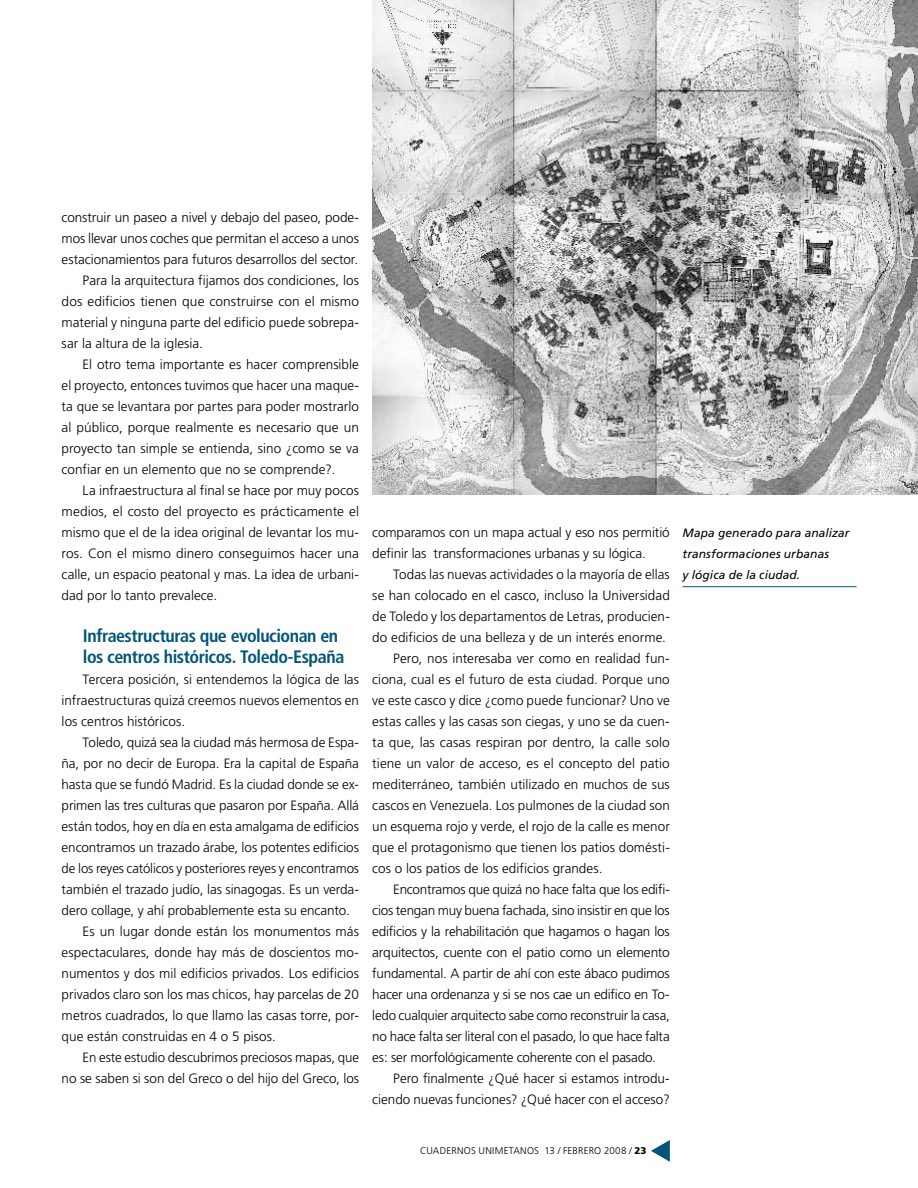
<style>
.page{position:relative;width:918px;height:1188px;background:#fff}
.page>*{position:absolute;margin:0;border:0;box-sizing:border-box;transform-origin:0 0}
.t1{font:700 condensed 18px/21px "Frutiger";letter-spacing:-.025em;color:#005578}
.t2{font:300 13.5px/21px "Frutiger";color:#000;text-align:justify}
.t3{font:300 13.5px "Frutiger";letter-spacing:-.02em;color:#000}
.t4{font:italic 12px/21px "Frutiger";letter-spacing:.005em;color:#000}
.t5{font:300 9.75px "Frutiger";letter-spacing:.025em;color:#000}
.s1{font-weight:900}
</style>
<div class="page">
<svg style="left:651px;top:1140px;width:19px;height:22px"></svg>
<hr style="left:683px;top:586px;width:173px;height:1px;background:#005578">
<img style="left:372px;top:0;width:546px;height:495px">
<p class="t2" style="left:62px;top:207px;width:299px">construir un paseo a nivel y debajo del paseo, pode-</p>
<p class="t2" style="left:62px;top:228px;width:299px">mos llevar unos coches que permitan el acceso a unos</p>
<p class="t2" style="left:62px;top:249px;width:298px">estacionamientos para futuros desarrollos del sector.</p>
<p class="t2" style="left:83px;top:270px;width:278px">Para la arquitectura fijamos dos condiciones, los</p>
<p class="t2" style="left:62px;top:291px;width:299px">dos edificios tienen que construirse con el mismo</p>
<p class="t2" style="left:62px;top:312px;width:299px">material y ninguna parte del edificio puede sobrepa-</p>
<p class="t2" style="left:62px;top:333px;width:143px">sar la altura de la iglesia.</p>
<p class="t2" style="left:83px;top:354px;width:278px">El otro tema importante es hacer comprensible</p>
<p class="t2" style="left:62px;top:375px;width:299px">el proyecto, entonces tuvimos que hacer una maque-</p>
<p class="t2" style="left:62px;top:396px;width:299px">ta que se levantara por partes para poder mostrarlo</p>
<p class="t2" style="left:62px;top:417px;width:299px">al público, porque realmente es necesario que un</p>
<p class="t2" style="left:62px;top:438px;width:299px">proyecto tan simple se entienda, sino ¿como se va</p>
<p class="t2" style="left:62px;top:459px;width:275px">confiar en un elemento que no se comprende?.</p>
<p class="t2" style="left:83px;top:480px;width:278px">La infraestructura al final se hace por muy pocos</p>
<p class="t2" style="left:62px;top:501px;width:299px">medios, el costo del proyecto es prácticamente el</p>
<p class="t2" style="left:62px;top:522px;width:299px">mismo que el de la idea original de levantar los mu-</p>
<p class="t2" style="left:62px;top:543px;width:299px">ros. Con el mismo dinero conseguimos hacer una</p>
<p class="t2" style="left:62px;top:564px;width:299px">calle, un espacio peatonal y mas. La idea de urbani-</p>
<p class="t2" style="left:62px;top:585px;width:157px">dad por lo tanto prevalece.</p>
<h1 class="t1" style="left:83px;top:625px;width:263px">Infraestructuras que evolucionan en los centros históricos. Toledo-España</h1>
<p class="t2" style="left:62px;top:669px;width:299px;text-indent:21px">Tercera posición, si entendemos la lógica de las infraestructuras quizá creemos nuevos elementos en los centros históricos.</p>
<p class="t2" style="left:83px;top:732px;width:278px">Toledo, quizá sea la ciudad más hermosa de Espa-</p>
<p class="t2" style="left:62px;top:753px;width:299px">ña, por no decir de Europa. Era la capital de España</p>
<p class="t2" style="left:62px;top:774px;width:299px">hasta que se fundó Madrid. Es la ciudad donde se ex-</p>
<p class="t2" style="left:62px;top:795px;width:299px">primen las tres culturas que pasaron por España. Allá</p>
<p class="t2" style="left:62px;top:816px;width:299px">están todos, hoy en día en esta amalgama de edificios</p>
<p class="t2" style="left:62px;top:837px;width:299px">encontramos un trazado árabe, los potentes edificios</p>
<p class="t2" style="left:62px;top:858px;width:299px">de los reyes católicos y posteriores reyes y encontramos</p>
<p class="t2" style="left:62px;top:879px;width:299px">también el trazado judío, las sinagogas. Es un verda-</p>
<p class="t2" style="left:62px;top:900px;width:290px">dero collage, y ahí probablemente esta su encanto.</p>
<p class="t2" style="left:83px;top:921px;width:278px">Es un lugar donde están los monumentos más</p>
<p class="t2" style="left:62px;top:942px;width:299px">espectaculares, donde hay más de doscientos mo-</p>
<p class="t2" style="left:62px;top:963px;width:299px">numentos y dos mil edificios privados. Los edificios</p>
<p class="t2" style="left:62px;top:984px;width:299px">privados claro son los mas chicos, hay parcelas de 20</p>
<p class="t2" style="left:62px;top:1005px;width:299px">metros cuadrados, lo que llamo las casas torre, por-</p>
<p class="t2" style="left:62px;top:1026px;width:216px">que están construidas en 4 o 5 pisos.</p>
<p class="t2" style="left:83px;top:1047px;width:278px">En este estudio descubrimos preciosos mapas, que</p>
<p class="t2" style="left:62px;top:1068px;width:299px">no se saben si son del Greco o del hijo del Greco, los</p>
<p class="t2" style="left:372px;top:522px;width:299px">comparamos con un mapa actual y eso nos permitió definir las transformaciones urbanas y su lógica.</p>
<p class="t2" style="left:393px;top:564px;width:278px">Todas las nuevas actividades o la mayoría de ellas</p>
<p class="t2" style="left:372px;top:585px;width:299px">se han colocado en el casco, incluso la U niversidad</p>
<p class="t2" style="left:372px;top:606px;width:299px">de Toledo y los departamentos de Letras, producien-</p>
<p class="t2" style="left:372px;top:627px;width:295px">do edificios de una belleza y de un interés enorme.</p>
<p class="t2" style="left:393px;top:648px;width:278px">Pero, nos interesaba ver como en realidad fun-</p>
<p class="t2" style="left:372px;top:669px;width:299px">ciona, cual es el futuro de esta ciudad. Porque uno</p>
<p class="t2" style="left:372px;top:690px;width:299px">ve este casco y dice ¿como puede funcionar? U no ve</p>
<p class="t2" style="left:372px;top:711px;width:299px">estas calles y las casas son ciegas, y uno se da cuen-</p>
<p class="t2" style="left:372px;top:732px;width:299px">ta que, las casas respiran por dentro, la calle solo</p>
<p class="t2" style="left:372px;top:753px;width:299px">tiene un valor de acceso, es el concepto del patio</p>
<p class="t2" style="left:372px;top:774px;width:299px">mediterráneo, también utilizado en muchos de sus</p>
<p class="t2" style="left:372px;top:795px;width:299px">cascos en Venezuela. Los pulmones de la ciudad son</p>
<p class="t2" style="left:372px;top:816px;width:299px">un esquema rojo y verde, el rojo de la calle es menor</p>
<p class="t2" style="left:372px;top:837px;width:299px">que el protagonismo que tienen los patios domésti-</p>
<p class="t2" style="left:372px;top:858px;width:232px">cos o los patios de los edificios grandes.</p>
<p class="t3" style="left:393px;top:882px;width:278px">Encontramos que quizá no hace falta que los edifi-</p>
<p class="t3" style="left:372px;top:903px;width:299px">cios tengan muy buena fachada, sino insistir en que los</p>
<p class="t2" style="left:372px;top:921px;width:299px">edificios y la rehabilitación que hagamos o hagan los</p>
<p class="t2" style="left:372px;top:942px;width:299px">arquitectos, cuente con el patio como un elemento</p>
<p class="t2" style="left:372px;top:963px;width:299px">fundamental. A partir de ahí con este ábaco pudimos</p>
<p class="t2" style="left:372px;top:984px;width:299px">hacer una ordenanza y si se nos cae un edifico en To-</p>
<p class="t2" style="left:372px;top:1005px;width:299px">ledo cualquier arquitecto sabe como reconstruir la casa,</p>
<p class="t3" style="left:372px;top:1029px;width:299px">no hace falta ser literal con el pasado, lo que hace falta</p>
<p class="t2" style="left:372px;top:1047px;width:285px">es: ser morfológicamente coherente con el pasado.</p>
<p class="t2" style="left:393px;top:1068px;width:278px">Pero finalmente ¿Qué hacer si estamos introdu-</p>
<p class="t2" style="left:372px;top:1089px;width:299px">ciendo nuevas funciones? ¿Qué hacer con el acceso?</p>
<p class="t4" style="left:683px;top:522px;width:168px">Mapa generado para analizar transformaciones urbanas<br>y lógica de la ciudad.</p>
<p class="t5" style="left:420px;top:1146px;width:165px">cuadernos unimetanos 13 / FEBRERO</p>
<p class="t5" style="left:604px;top:1146px;width:44px">2008 / <span class="s1">23</span></p>
</div>
